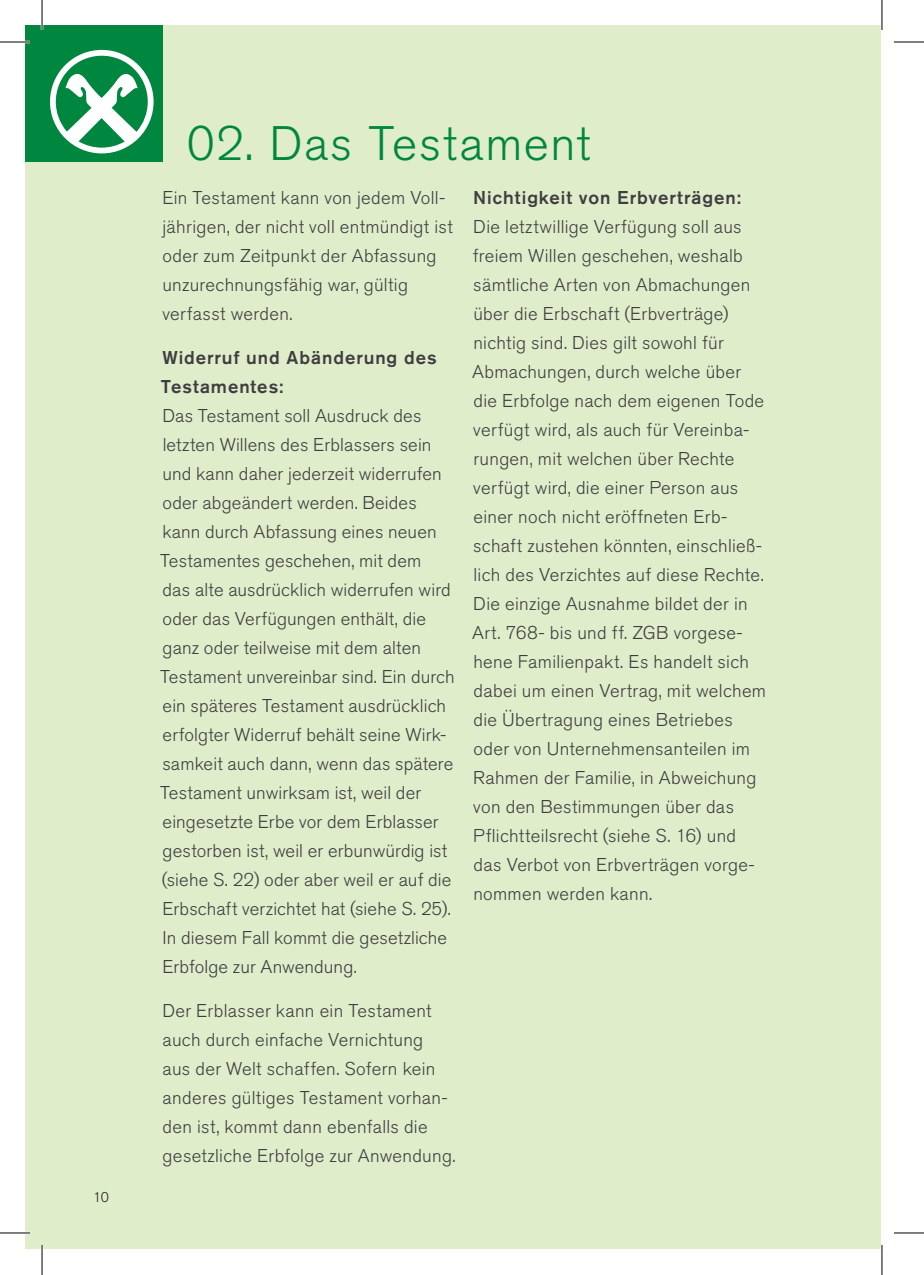
<style>
.page{position:relative;width:924px;height:1275px;background:#fff}
.page>*{position:absolute;margin:0;border:0;box-sizing:border-box;transform-origin:0 0}
.t1{font:300 48px "Akzidenz Grotesk BQ";letter-spacing:.03em;color:#00873f}
.t2{font:300 18.4px/29px "Akzidenz Grotesk BQ";letter-spacing:.015em;color:#3e3e3f}
.t3{font:500 18.4px/29px "Akzidenz Grotesk BQ";letter-spacing:.05em;color:#3e3e3f}
.t4{font:300 14px "Akzidenz Grotesk BQ";color:#231f20}
</style>
<div class="page">
<div style="left:25px;top:25px;width:855px;height:1223px;background:#e0edcb"></div>
<div style="left:25px;top:25px;width:137px;height:136px;background:#00873f"></div>
<svg style="left:50px;top:50px;width:103px;height:103px"></svg>
<hr style="left:0;top:41px;width:30px;height:2px;background:#fff">
<hr style="left:0;top:1231px;width:30px;height:3px;background:#fff">
<hr style="left:41px;top:0;width:2px;height:30px;background:#fff">
<hr style="left:41px;top:1245px;width:2px;height:30px;background:#fff">
<hr style="left:0;top:42px;width:30px;height:1px;background:#000">
<hr style="left:893px;top:42px;width:30px;height:1px;background:#000">
<hr style="left:0;top:1232px;width:30px;height:1px;background:#000">
<hr style="left:893px;top:1232px;width:30px;height:1px;background:#000">
<hr style="left:42px;top:0;width:1px;height:30px;background:#000">
<hr style="left:42px;top:1245px;width:1px;height:30px;background:#000">
<hr style="left:881px;top:0;width:1px;height:30px;background:#000">
<hr style="left:881px;top:1245px;width:1px;height:30px;background:#000">
<p class="t4" style="left:93px;top:1189px;width:17px">10</p>
<h1 class="t1" style="left:187px;top:116px;width:405px">02. Das Testament</h1>
<p class="t2" style="left:162px;top:184px;width:292px">Ein Testament kann von jedem Voll&shy;jährigen, der nicht voll entmündigt ist oder zum Zeitpunkt der Abfassung unzurechnungsfähig war, gültig verfasst werden.</p>
<p class="t3" style="left:161px;top:343px;width:277px">Widerruf und Abänderung des<br>Testamentes:</p>
<p class="t2" style="left:160px;top:402px;width:296px">Das Testament soll Ausdruck des letzten Willens des Erblassers sein und kann daher jederzeit widerrufen oder abgeändert werden. Beides kann durch Abfassung eines neuen Testamentes geschehen, mit dem<br>das alte ausdrücklich widerrufen wird oder das Verfügungen enthält, die ganz oder teilweise mit dem alten Testament unvereinbar sind. Ein durch ein späteres Testament ausdrücklich erfolgter Widerruf behält seine Wirk&shy;samkeit auch dann, wenn das spätere Testament unwirksam ist, weil der eingesetzte Erbe vor dem Erblasser gestorben ist, weil er erbunwürdig ist (siehe S. 22) oder aber weil er auf die Erbschaft verzichtet hat (siehe S. 25).<br>In diesem Fall kommt die gesetzliche Erbfolge zur Anwendung.</p>
<p class="t2" style="left:162px;top:997px;width:294px">Der Erblasser kann ein Testament auch durch einfache Vernichtung<br>aus der Welt schaffen. Sofern kein anderes gültiges Testament vorhan&shy;den ist, kommt dann ebenfalls die gesetzliche Erbfolge zur Anwendung.</p>
<p class="t3" style="left:473px;top:183px;width:269px">Nichtigkeit von Erbverträgen:</p>
<p class="t2" style="left:472px;top:213px;width:295px">Die letztwillige Verfügung soll aus freiem Willen geschehen, weshalb sämtliche Arten von Abmachungen über die Erbschaft (Erbverträge) nichtig sind. Dies gilt sowohl für Abmachungen, durch welche über die Erbfolge nach dem eigenen Tode verfügt wird, als auch für Vereinba&shy;rungen, mit welchen über Rechte verfügt wird, die einer Person aus einer noch nicht eröffneten Erb&shy;schaft zustehen könnten, einschließ&shy;lich des Verzichtes auf diese Rechte.<br>Die einzige Ausnahme bildet der in Art. 768- bis und ff. ZGB vorgese&shy;hene Familienpakt. Es handelt sich dabei um einen Vertrag, mit welchem die Übertragung eines Betriebes oder von Unternehmensanteilen im Rahmen der Familie, in Abweichung von den Bestimmungen über das Pflichtteilsrecht (siehe S. 16) und das Verbot von Erbverträgen vorge&shy;nommen werden kann.</p>
</div>
